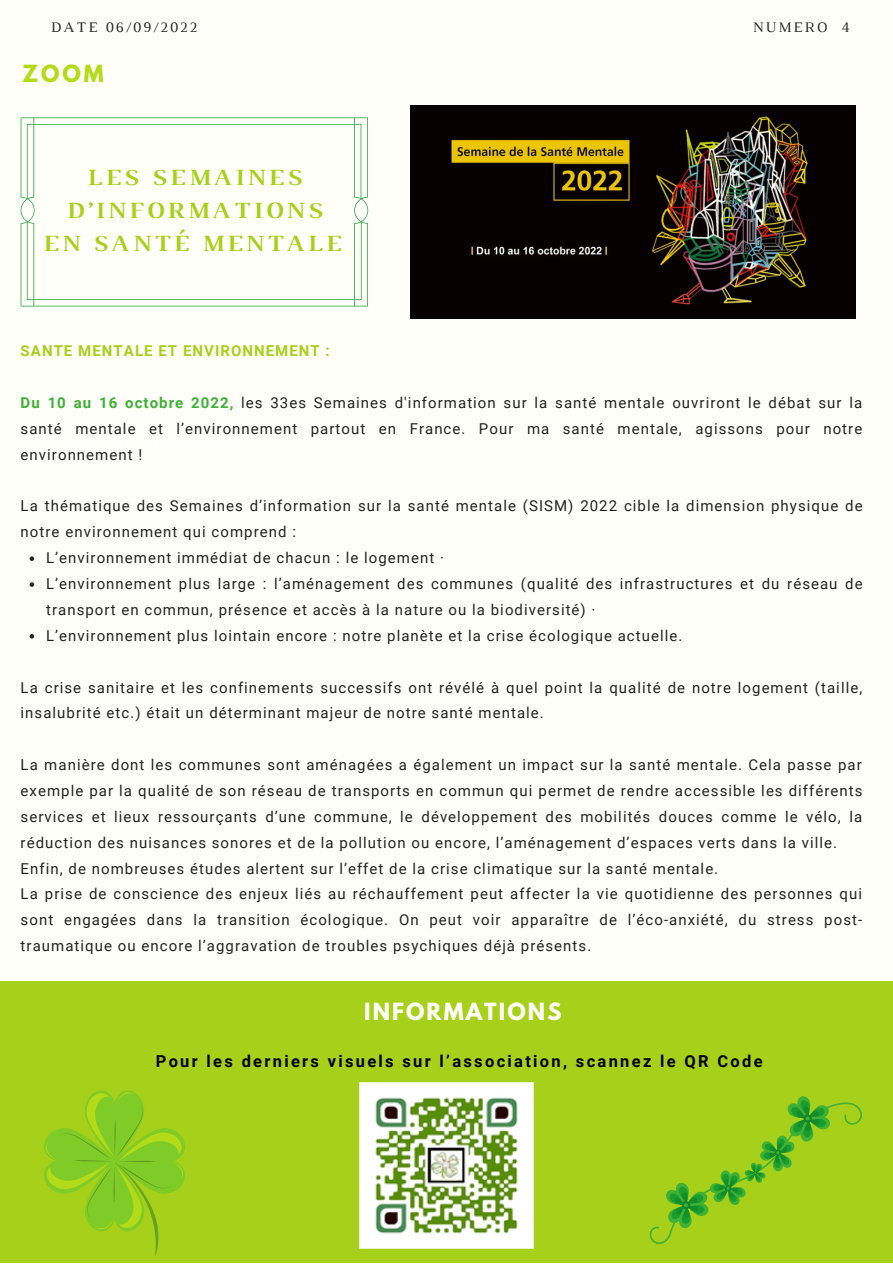
<style>
.page{position:relative;width:893px;height:1264px;background:#fff}
.page>*{position:absolute;margin:0;border:0;box-sizing:border-box;transform-origin:0 0}
.t1{font:700 23.7px/32.5px "Luthier";letter-spacing:.14em;color:#a6d019;text-align:center}
.t2{font:700 21px "League Spartan";letter-spacing:.1em;color:#fffff9}
.t3{font:700 21px "League Spartan";color:#b3db17}
.t4{font:700 16.5px "Roboto";letter-spacing:.14em;color:#000}
.t5{font:15px/25.8px "Roboto";letter-spacing:.07em;color:#222}
.t6{font:700 15px "Roboto";letter-spacing:.07em;color:#a6d019}
.t7{font:14.85px "Luthier";letter-spacing:.14em;color:#222}
.s1{font-weight:700;color:#3eb136}
</style>
<div class="page">
<div style="left:0;top:0;width:892px;height:1262px;background:#fffff9"></div>
<div style="left:0;top:981px;width:892px;height:281px;background:#a6d019"></div>
<img style="left:359px;top:1082px;width:175px;height:167px">
<img style="left:410px;top:105px;width:445px;height:214px">
<svg style="left:649px;top:1096px;width:213px;height:148px"></svg>
<svg style="left:44px;top:1090px;width:141px;height:165px"></svg>
<svg style="left:21px;top:117px;width:347px;height:189px"></svg>
<svg style="left:30px;top:556px;width:4px;height:5px"></svg>
<svg style="left:30px;top:582px;width:4px;height:5px"></svg>
<svg style="left:30px;top:634px;width:4px;height:4px"></svg>
<p class="t7" style="left:51px;top:22px;width:148px">DATE 06/09/2022</p>
<p class="t7" style="left:752px;top:22px;width:99px">NUMERO 4</p>
<h2 class="t3" style="left:22px;top:63px;width:83px">ZOOM</h2>
<h1 class="t1" style="left:43px;top:163px;width:299px">LES SEMAINES<br>D’INFORMATIONS<br>EN SANTÉ MENTALE</h1>
<p class="t6" style="left:21px;top:342px;width:310px">SANTE MENTALE ET ENVIRONNEMENT :</p>
<p class="t5" style="left:21px;top:390px;width:843px;text-align:justify"><span class="s1">Du 10 au 16 octobre 2022,</span> les 33es Semaines d'information sur la santé mentale ouvriront le débat sur la santé mentale et l’environnement partout en France. Pour ma santé mentale, agissons pour notre environnement !</p>
<p class="t5" style="left:21px;top:493px;width:843px">La thématique des Semaines d’information sur la santé mentale (SISM) 2022 cible la dimension physique de notre environnement qui comprend :</p>
<p class="t5" style="left:46px;top:545px;width:818px">L’environnement immédiat de chacun : le logement ·<br>L’environnement plus large : l’aménagement des communes (qualité des infrastructures et du réseau de transport en commun, présence et accès à la nature ou la biodiversité) ·<br>L’environnement plus lointain encore : notre planète et la crise écologique actuelle.</p>
<p class="t5" style="left:21px;top:674px;width:843px">La crise sanitaire et les confinements successifs ont révélé à quel point la qualité de notre logement (taille, insalubrité etc.) était un déterminant majeur de notre santé mentale.</p>
<p class="t5" style="left:21px;top:752px;width:843px">La manière dont les communes sont aménagées a également un impact sur la santé mentale. Cela passe par exemple par la qualité de son réseau de transports en commun qui permet de rendre accessible les différents services et lieux ressourçants d’une commune, le développement des mobilités douces comme le vélo, la réduction des nuisances sonores et de la pollution ou encore, l’aménagement d’espaces verts dans la ville.<br>Enfin, de nombreuses études alertent sur l’effet de la crise climatique sur la santé mentale.<br>La prise de conscience des enjeux liés au réchauffement peut affecter la vie quotidienne des personnes qui sont engagées dans la transition écologique. On peut voir apparaître de l’éco-anxiété, du stress post&shy;traumatique ou encore l’aggravation de troubles psychiques déjà présents.</p>
<h2 class="t2" style="left:364px;top:1001px;width:199px">INFORMATIONS</h2>
<p class="t4" style="left:156px;top:1052px;width:608px">Pour les derniers visuels sur l’association, scannez le QR Code</p>
</div>
